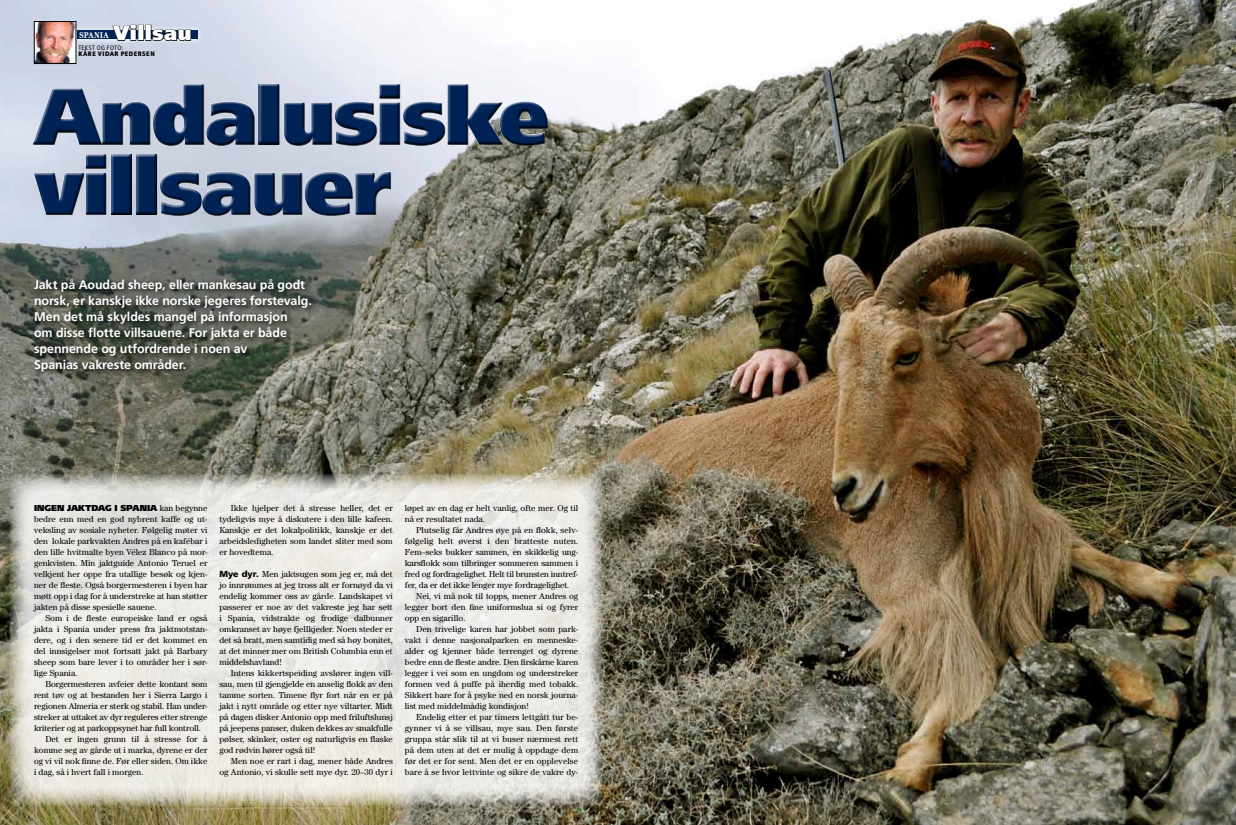
<style>
.page{position:relative;width:1236px;height:825px;background:#fff}
.page>*{position:absolute;margin:0;border:0;box-sizing:border-box;transform-origin:0 0}
.t1{font:900 80px/70px "Frutiger LT Std";letter-spacing:-.03em;color:#002254}
.t2{font:900 20px "Frutiger LT Std";letter-spacing:.03em;color:#fff}
.t3{font:700 12.5px/16px "Frutiger LT Std";letter-spacing:-.01em;color:#fff}
.t4{font:8.7px/11px "Century Std";color:#000;text-align:justify}
.t5{font:900 8.6px "Frutiger LT Std";letter-spacing:-.005em;color:#000}
.t6{font:700 condensed 8.5px "Century Std";letter-spacing:.055em;color:#fff}
.t7{font:900 condensed 6.5px "Frutiger LT Std";letter-spacing:.07em;color:#000}
.t8{font:condensed 6.5px "Frutiger LT Std";letter-spacing:.055em;color:#000}
.s1{font-family:"Century Std";font-weight:400;font-size:8.7px}
.s2{font-family:"Frutiger LT Std";font-weight:900}
</style>
<div class="page">
<img style="left:0;top:0;width:1236px;height:825px">
<div style="left:31px;top:82px;width:519px;height:136px;background:#000;opacity:.75"></div>
<svg style="left:31px;top:276px;width:288px;height:104px;background:#4d5248"></svg>
<div style="left:71px;top:25px;width:132px;height:20px;background:#fff;opacity:.85"></div>
<div style="left:76px;top:31px;width:121px;height:8px;background:#002254"></div>
<svg style="left:112px;top:24px;width:25px;height:18px"></svg>
<div style="left:138px;top:25px;width:6px;height:16px;border:1px solid #000"></div>
<div style="left:145px;top:25px;width:6px;height:16px;border:1px solid #000"></div>
<svg style="left:152px;top:29px;width:40px;height:13px"></svg>
<img style="left:36px;top:23px;width:38px;height:39px">
<div style="left:34px;top:21px;width:42px;height:43px;border:1px solid #000"></div>
<svg style="left:9px;top:474px;width:595px;height:332px;background:#e4e2dd"></svg>
<p class="t6" style="left:79px;top:30px;width:31px">SPANIA</p>
<h2 class="t2" style="left:113px;top:21px;width:80px">Villsau</h2>
<p class="t8" style="left:78px;top:44px;width:46px">TEKST OG FOTO:</p>
<p class="t7" style="left:78px;top:50px;width:78px">KÅRE VIDAR PEDERSEN</p>
<h1 class="t1" style="left:34px;top:81px;width:516px">Andalusiske villsauer</h1>
<p class="t3" style="left:34px;top:276px;width:279px">Jakt på Aoudad sheep, eller mankesau på godt norsk, er kanskje ikke norske jegeres førstevalg.<br>Men det må skyldes mangel på informasjon<br>om disse flotte villsauene. For jakta er både spennende og utfordrende i noen av<br>Spanias vakreste områder.</p>
<p class="t5" style="left:34px;top:502px;width:175px">Ingen jaktdag i Spania <span class="s1">kan begynne</span></p>
<p class="t4" style="left:34px;top:513px;width:175px">bedre enn med en god nybrent kaffe og ut&shy;veksling av sosiale nyheter. Følgelig møter vi den lokale parkvakten Andres på en kafébar i den lille hvitmalte byen Vélez Blanco på mor&shy;genkvisten. Min jaktguide Antonio Teruel er velkjent her oppe fra utallige besøk og kjen&shy;ner de fleste. Også borgermesteren i byen har møtt opp i dag for å understreke at han støtter jakten på disse spesielle sauene.</p>
<p class="t4" style="left:34px;top:612px;width:175px;text-indent:11px">Som i de fleste europeiske land er også jakta i Spania under press fra jaktmotstan&shy;dere, og i den senere tid er det kommet en del innsigelser mot fortsatt jakt på Barbary sheep som bare lever i to områder her i sør&shy;lige Spania.</p>
<p class="t4" style="left:45px;top:678px;width:164px">Borgermesteren avfeier dette kontant som</p>
<p class="t4" style="left:34px;top:689px;width:175px">rent tøv og at bestanden her i Sierra Largo i</p>
<p class="t4" style="left:34px;top:700px;width:175px">regionen Almeria er sterk og stabil. Han under-</p>
<p class="t4" style="left:34px;top:711px;width:175px">streker at uttaket av dyr reguleres etter strenge</p>
<p class="t4" style="left:34px;top:722px;width:168px">kriterier og at parkoppsynet har full kontroll.</p>
<p class="t4" style="left:45px;top:733px;width:164px">Det er ingen grunn til å stresse for å</p>
<p class="t4" style="left:34px;top:744px;width:175px">komme seg av gårde ut i marka, dyrene er der</p>
<p class="t4" style="left:34px;top:755px;width:175px">og vi vil nok finne de. Før eller siden. Om ikke</p>
<p class="t4" style="left:34px;top:766px;width:111px">i dag, så i hvert fall i morgen.</p>
<p class="t4" style="left:219px;top:502px;width:175px;text-indent:11px">Ikke hjelper det å stresse heller, det er tydeligvis mye å diskutere i den lille kafeen.<br>Kanskje er det lokalpolitikk, kanskje er det arbeidsledigheten som landet sliter med som er hovedtema.</p>
<p class="t4" style="left:219px;top:568px;width:175px"><span class="s2">Mye dyr.</span> Men jaktsugen som jeg er, må det jo innrømmes at jeg tross alt er fornøyd da vi endelig kommer oss av gårde. Landskapet vi passerer er noe av det vakreste jeg har sett i Spania, vidstrakte og frodige dalbunner omkranset av høye fjellkjeder. Noen steder er det så bratt, men samtidig med så høy bonitet, at det minner mer om British Columbia enn et middelshavland!</p>
<p class="t4" style="left:219px;top:667px;width:175px;text-indent:11px">Intens kikkertspeiding avslører ingen vill&shy;sau, men til gjengjelde en anselig flokk av den tamme sorten. Timene flyr fort når en er på jakt i nytt område og etter nye viltarter. Midt på dagen disker Antonio opp med friluftslunsj på jeepens panser, duken dekkes av smakfulle pølser, skinker, oster og naturligvis en flaske god rødvin hører også til!</p>
<p class="t4" style="left:219px;top:755px;width:175px;text-align:right">Men noe er rart i dag, mener både Andres og Antonio, vi skulle sett mye dyr. 20–30 dyr i</p>
<p class="t4" style="left:405px;top:502px;width:175px">løpet av en dag er helt vanlig, ofte mer. Og til nå er resultatet nada.</p>
<p class="t4" style="left:405px;top:524px;width:175px;text-indent:11px">Plutselig får Andres øye på en flokk, selv&shy;følgelig helt øverst i den bratteste nuten.<br>Fem–seks bukker sammen, en skikkelig ung&shy;karsflokk som tilbringer sommeren sammen i fred og fordragelighet. Helt til brunsten inntref&shy;fer, da er det ikke lenger mye fordragelighet.</p>
<p class="t4" style="left:405px;top:590px;width:175px;text-indent:11px">Nei, vi må nok til topps, mener Andres og legger bort den fine uniformslua si og fyrer opp en sigarillo.</p>
<p class="t4" style="left:405px;top:623px;width:175px;text-indent:11px">Den trivelige karen har jobbet som park&shy;vakt i denne nasjonalparken en menneske&shy;alder og kjenner både terrenget og dyrene bedre enn de fleste andre. Den firskårne karen legger i vei som en ungdom og understreker formen ved å puffe på iherdig med tobakk.<br>Sikkert bare for å psyke ned en norsk journa&shy;list med middelmådig kondisjon!</p>
<p class="t4" style="left:405px;top:711px;width:175px;text-indent:11px">Endelig etter et par timers lettgått tur be&shy;gynner vi å se villsau, mye sau. Den første gruppa står slik til at vi buser nærmest rett på dem uten at det er mulig å oppdage dem før det er for sent. Men det er en opplevelse bare å se hvor lettvinte og sikre de vakre dy-</p>
</div>
